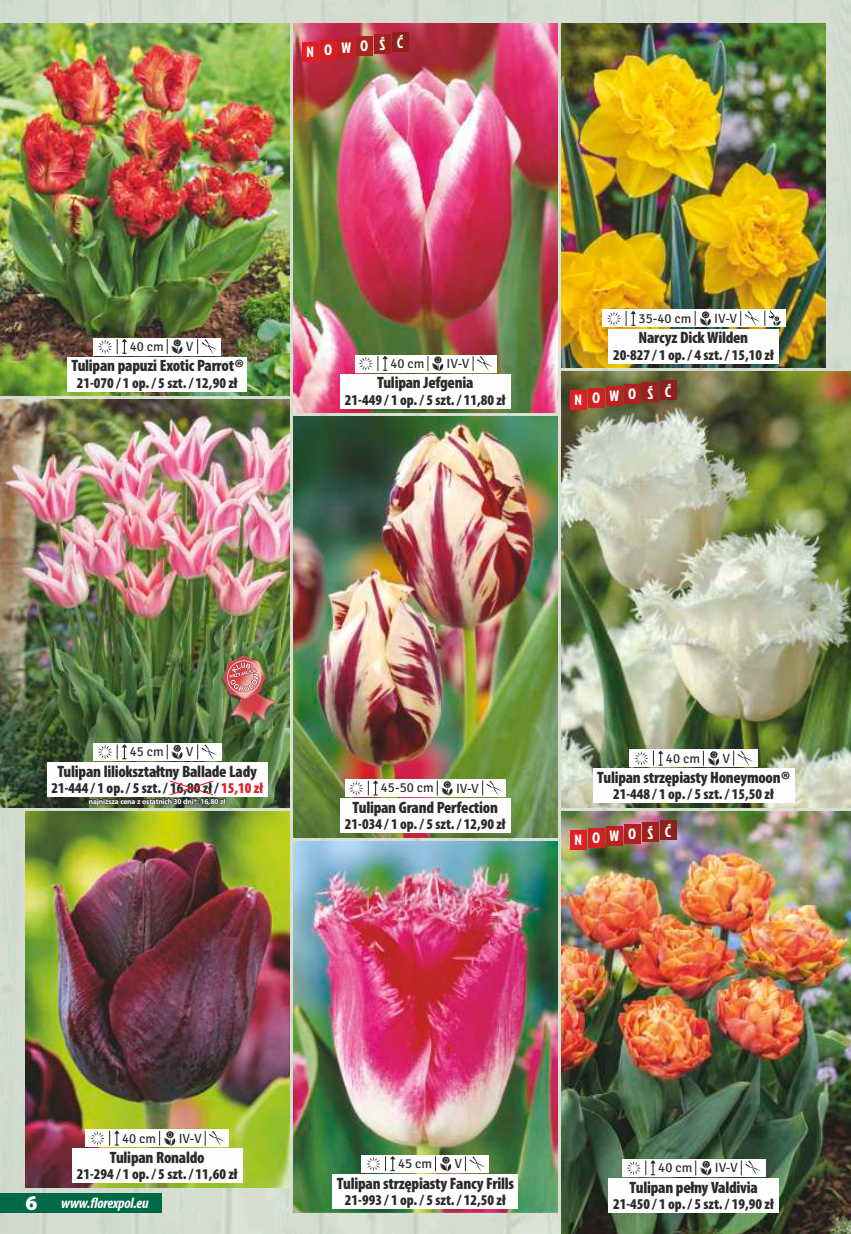
<style>
.page{position:relative;width:851px;height:1234px;background:#fff}
.page>*{position:absolute;margin:0;border:0;box-sizing:border-box;transform-origin:0 0}
.t1{font:900 condensed 16.5px "Myriad Pro";letter-spacing:-.015em;color:#2a2a29}
.t2{font:900 condensed 15px "Myriad Pro";color:#2a2a29}
.t3{font:15px "Jockey One";letter-spacing:.68em;color:#fefefe}
.t4{font:italic 700 condensed 15px "Myriad Pro";letter-spacing:-.015em;color:#fefefe}
.t5{font:13.35px "Signika Negative";color:#2a2a29}
.t6{font:700 7.5px "Myriad Pro";letter-spacing:-.02em;color:#fefefe}
.s1{font-weight:700;font-stretch:normal;font-size:22.5px}
.s2{color:#e21e23}
.s3{font-weight:900;font-style:normal;font-stretch:normal;font-size:21px}
</style>
<div class="page">
<img style="left:0;top:0;width:850px;height:1233px">
<div style="left:0;top:1193px;width:161px;height:19px;background:#006947"></div>
<img style="left:561px;top:811px;width:289px;height:422px">
<div style="left:621px;top:1159px;width:144px;height:17px;background:#fefefe"></div>
<div style="left:608px;top:1178px;width:170px;height:34px;background:#fefefe"></div>
<img style="left:561px;top:371px;width:289px;height:436px">
<div style="left:629px;top:749px;width:129px;height:17px;background:#fefefe"></div>
<div style="left:592px;top:768px;width:202px;height:34px;background:#fefefe"></div>
<img style="left:561px;top:23px;width:264px;height:344px">
<div style="left:601px;top:310px;width:184px;height:17px;background:#fefefe"></div>
<div style="left:608px;top:329px;width:170px;height:34px;background:#fefefe"></div>
<img style="left:293px;top:841px;width:264px;height:371px">
<div style="left:362px;top:1154px;width:127px;height:17px;background:#fefefe"></div>
<div style="left:333px;top:1174px;width:185px;height:34px;background:#fefefe"></div>
<img style="left:293px;top:416px;width:264px;height:420px">
<div style="left:345px;top:779px;width:160px;height:17px;background:#fefefe"></div>
<div style="left:340px;top:798px;width:170px;height:34px;background:#fefefe"></div>
<img style="left:293px;top:23px;width:264px;height:389px">
<div style="left:355px;top:355px;width:141px;height:17px;background:#fefefe"></div>
<div style="left:340px;top:374px;width:170px;height:34px;background:#fefefe"></div>
<img style="left:0;top:23px;width:289px;height:372px">
<div style="left:93px;top:338px;width:128px;height:17px;background:#fefefe"></div>
<div style="left:68px;top:357px;width:179px;height:34px;background:#fefefe"></div>
<img style="left:0;top:399px;width:289px;height:408px">
<div style="left:93px;top:743px;width:128px;height:17px;background:#fefefe"></div>
<div style="left:47px;top:762px;width:221px;height:34px;background:#fefefe"></div>
<div style="left:570px;top:390px;width:16px;height:19px;background:#e21e23"></div>
<div style="left:624px;top:384px;width:16px;height:19px;background:#ad2120"></div>
<div style="left:660px;top:380px;width:16px;height:20px;background:#8c211d"></div>
<div style="left:588px;top:388px;width:16px;height:19px;background:#d22023"></div>
<div style="left:642px;top:382px;width:16px;height:19px;background:#9c211f"></div>
<div style="left:606px;top:386px;width:16px;height:19px;background:#c12021"></div>
<img style="left:26px;top:811px;width:263px;height:375px">
<div style="left:86px;top:1129px;width:143px;height:17px;background:#fefefe"></div>
<div style="left:72px;top:1148px;width:170px;height:34px;background:#fefefe"></div>
<svg style="left:634px;top:750px;width:29px;height:15px"></svg>
<svg style="left:703px;top:750px;width:16px;height:15px"></svg>
<svg style="left:733px;top:750px;width:20px;height:15px"></svg>
<svg style="left:366px;top:1156px;width:29px;height:14px"></svg>
<svg style="left:435px;top:1156px;width:16px;height:14px"></svg>
<svg style="left:465px;top:1156px;width:20px;height:14px"></svg>
<svg style="left:90px;top:1130px;width:29px;height:15px"></svg>
<svg style="left:159px;top:1130px;width:17px;height:15px"></svg>
<svg style="left:205px;top:1130px;width:19px;height:15px"></svg>
<svg style="left:98px;top:339px;width:29px;height:15px"></svg>
<svg style="left:167px;top:339px;width:16px;height:15px"></svg>
<svg style="left:197px;top:339px;width:20px;height:15px"></svg>
<svg style="left:358px;top:356px;width:29px;height:15px"></svg>
<svg style="left:427px;top:356px;width:16px;height:15px"></svg>
<svg style="left:472px;top:356px;width:20px;height:15px"></svg>
<svg style="left:98px;top:744px;width:29px;height:15px"></svg>
<svg style="left:167px;top:744px;width:16px;height:15px"></svg>
<svg style="left:197px;top:744px;width:20px;height:15px"></svg>
<svg style="left:349px;top:780px;width:29px;height:15px"></svg>
<svg style="left:437px;top:780px;width:16px;height:15px"></svg>
<svg style="left:482px;top:780px;width:20px;height:15px"></svg>
<svg style="left:607px;top:311px;width:28px;height:15px"></svg>
<svg style="left:694px;top:311px;width:17px;height:15px"></svg>
<svg style="left:740px;top:310px;width:40px;height:16px"></svg>
<svg style="left:626px;top:1160px;width:29px;height:15px"></svg>
<svg style="left:695px;top:1160px;width:16px;height:14px"></svg>
<svg style="left:741px;top:1160px;width:19px;height:14px"></svg>
<div style="left:302px;top:42px;width:16px;height:19px;background:#e21e23"></div>
<div style="left:356px;top:36px;width:16px;height:19px;background:#ad2120"></div>
<div style="left:392px;top:32px;width:16px;height:20px;background:#8c211d"></div>
<div style="left:320px;top:40px;width:16px;height:19px;background:#d22023"></div>
<div style="left:374px;top:34px;width:16px;height:19px;background:#9c211f"></div>
<div style="left:338px;top:38px;width:16px;height:19px;background:#c12021"></div>
<div style="left:570px;top:829px;width:16px;height:20px;background:#e21e23"></div>
<div style="left:624px;top:823px;width:16px;height:20px;background:#ad2120"></div>
<div style="left:660px;top:819px;width:16px;height:20px;background:#8c211d"></div>
<div style="left:588px;top:827px;width:16px;height:20px;background:#d22023"></div>
<div style="left:642px;top:821px;width:16px;height:20px;background:#9c211f"></div>
<div style="left:606px;top:825px;width:16px;height:20px;background:#c12021"></div>
<svg style="left:169px;top:780px;width:45px;height:15px"></svg>
<img style="left:221px;top:655px;width:54px;height:75px">
<div style="left:227px;top:660px;width:33px;height:33px;border:1px solid #f2c9c3;border-radius:50%"></div>
<svg style="left:228px;top:662px;width:32px;height:30px"></svg>
<p class="t3" style="left:306px;top:36px;width:98px">NOWOŚĆ</p>
<p class="t5" style="left:130px;top:338px;width:36px">40 cm</p>
<p class="t5" style="left:186px;top:338px;width:9px">V</p>
<p class="t1" style="left:71px;top:359px;width:174px">Tulipan papuzi Exotic Parrot<span class="s1">®</span></p>
<p class="t2" style="left:77px;top:376px;width:162px">21-070 / 1 op. / 5 szt. / 12,90 zł</p>
<p class="t5" style="left:390px;top:355px;width:36px">40 cm</p>
<p class="t5" style="left:446px;top:355px;width:24px">IV-V</p>
<p class="t1" style="left:377px;top:376px;width:98px">Tulipan Jefgenia</p>
<p class="t2" style="left:345px;top:393px;width:162px">21-449 / 1 op. / 5 szt. / 11,80 zł</p>
<p class="t5" style="left:638px;top:310px;width:54px">35-40 cm</p>
<p class="t5" style="left:714px;top:310px;width:24px">IV-V</p>
<p class="t1" style="left:638px;top:331px;width:111px">Narcyz Dick Wilden</p>
<p class="t2" style="left:613px;top:348px;width:162px">20-827 / 1 op. / 4 szt. / 15,10 zł</p>
<p class="t3" style="left:574px;top:384px;width:98px">NOWOŚĆ</p>
<p class="t5" style="left:130px;top:743px;width:36px">45 cm</p>
<p class="t5" style="left:186px;top:743px;width:9px">V</p>
<p class="t1" style="left:57px;top:764px;width:201px">Tulipan liliokształtny Ballade Lady</p>
<p class="t2" style="left:51px;top:781px;width:213px">21-444 / 1 op. / 5 szt. / 16,80 zł / <span class="s2">15,10 zł</span></p>
<p class="t6" style="left:89px;top:797px;width:138px">najniższa cena z ostatnich 30 dni*: 16,80 zł</p>
<p class="t5" style="left:381px;top:779px;width:54px">45-50 cm</p>
<p class="t5" style="left:456px;top:779px;width:24px">IV-V</p>
<p class="t1" style="left:352px;top:800px;width:147px">Tulipan Grand Perfection</p>
<p class="t2" style="left:345px;top:817px;width:162px">21-034 / 1 op. / 5 szt. / 12,90 zł</p>
<p class="t5" style="left:666px;top:749px;width:36px">40 cm</p>
<p class="t5" style="left:722px;top:750px;width:9px">V</p>
<p class="t1" style="left:597px;top:770px;width:195px">Tulipan strzępiasty Honeymoon<span class="s1">®</span></p>
<p class="t2" style="left:613px;top:788px;width:162px">21-448 / 1 op. / 5 szt. / 15,50 zł</p>
<p class="t3" style="left:574px;top:823px;width:98px">NOWOŚĆ</p>
<p class="t5" style="left:122px;top:1129px;width:36px">40 cm</p>
<p class="t5" style="left:179px;top:1129px;width:24px">IV-V</p>
<p class="t1" style="left:110px;top:1150px;width:96px">Tulipan Ronaldo</p>
<p class="t2" style="left:77px;top:1167px;width:162px">21-294 / 1 op. / 5 szt. / 11,60 zł</p>
<p class="t4" style="left:26px;top:1196px;width:125px"><span class="s3">6</span> www.florexpol.eu</p>
<p class="t5" style="left:398px;top:1155px;width:36px">45 cm</p>
<p class="t5" style="left:454px;top:1155px;width:9px">V</p>
<p class="t1" style="left:337px;top:1175px;width:179px">Tulipan strzępiasty Fancy Frills</p>
<p class="t2" style="left:345px;top:1193px;width:162px">21-993 / 1 op. / 5 szt. / 12,50 zł</p>
<p class="t5" style="left:658px;top:1159px;width:36px">40 cm</p>
<p class="t5" style="left:714px;top:1159px;width:24px">IV-V</p>
<p class="t1" style="left:629px;top:1180px;width:130px">Tulipan pełny Valdivia</p>
<p class="t2" style="left:613px;top:1197px;width:162px">21-450 / 1 op. / 5 szt. / 19,90 zł</p>
</div>
